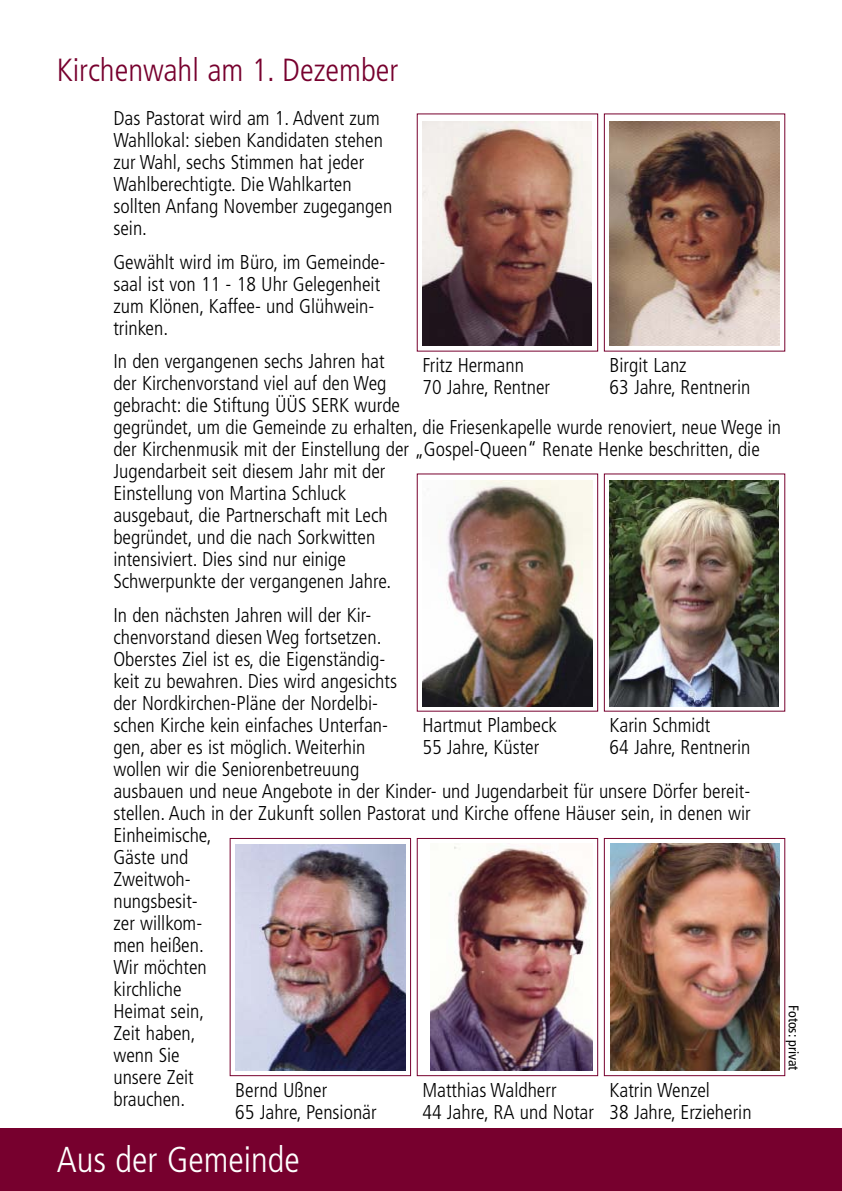
<style>
.page{position:relative;width:842px;height:1191px;background:#fff}
.page>*{position:absolute;margin:0;border:0;box-sizing:border-box;transform-origin:0 0}
.t1{font:300 condensed 36px "Frutiger";color:#fff}
.t2{font:300 condensed 32px "Frutiger";color:#77002e}
.t3{font:300 condensed 20px/22px "Frutiger";color:#000}
.t4{font:condensed 14px "Frutiger";color:#000}
</style>
<div class="page">
<div style="left:0;top:1128px;width:842px;height:63px;background:#77002e"></div>
<img style="left:422px;top:121px;width:170px;height:225px">
<img style="left:609px;top:121px;width:171px;height:225px">
<img style="left:422px;top:481px;width:170px;height:225px">
<img style="left:609px;top:481px;width:170px;height:225px">
<div style="left:230px;top:838px;width:181px;height:238px;border:1px solid #77002e"></div>
<img style="left:235px;top:844px;width:170px;height:226px">
<div style="left:417px;top:838px;width:181px;height:238px;border:1px solid #77002e"></div>
<img style="left:430px;top:843px;width:162px;height:227px">
<div style="left:604px;top:838px;width:181px;height:238px;border:1px solid #77002e"></div>
<img style="left:610px;top:843px;width:170px;height:227px">
<h2 class="t2" style="left:57px;top:57px;width:343px">Kirchenwahl am 1. Dezember</h2>
<p class="t3" style="left:113px;top:109px;width:280px">Das Pastorat wird am 1. Advent zum<br>Wahllokal: sieben Kandidaten stehen zur Wahl, sechs Stimmen hat jeder<br>Wahlberechtigte. Die Wahlkarten sollten Anfang November zugegangen sein.</p>
<p class="t3" style="left:113px;top:252px;width:273px">Gewählt wird im Büro, im Gemeinde&shy;saal ist von 11 - 18 Uhr Gelegenheit zum Klönen, Kaffee- und Glühwein&shy;trinken.</p>
<p class="t3" style="left:113px;top:352px;width:669px">In den vergangenen sechs Jahren hat<br>der Kirchenvorstand viel auf den Weg<br>gebracht: die Stiftung ÜÜS SERK wurde<br>gegründet, um die Gemeinde zu erhalten, die Friesenkapelle wurde renoviert, neue Wege in der Kirchenmusik mit der Einstellung der „Gospel-Queen“ Renate Henke beschritten, die Jugendarbeit seit diesem Jahr mit der<br>Einstellung von Martina Schluck<br>ausgebaut, die Partnerschaft mit Lech<br>begründet, und die nach Sorkwitten<br>intensiviert. Dies sind nur einige<br>Schwerpunkte der vergangenen Jahre.</p>
<p class="t3" style="left:113px;top:605px;width:639px">In den nächsten Jahren will der Kir-<br>chenvorstand diesen Weg fortsetzen.<br>Oberstes Ziel ist es, die Eigenständig-<br>keit zu bewahren. Dies wird angesichts<br>der Nordkirchen-Pläne der Nordelbi-<br>schen Kirche kein einfaches Unterfan-<br>gen, aber es ist möglich. Weiterhin<br>wollen wir die Seniorenbetreuung<br>ausbauen und neue Angebote in der Kinder- und Jugendarbeit für unsere Dörfer bereit&shy;stellen. Auch in der Zukunft sollen Pastorat und Kirche offene Häuser sein, in denen wir<br>Einheimische,<br>Gäste und<br>Zweitwoh-<br>nungsbesit-<br>zer willkom-<br>men heißen.<br>Wir möchten<br>kirchliche<br>Heimat sein,<br>Zeit haben,<br>wenn Sie<br>unsere Zeit<br>brauchen.</p>
<p class="t3" style="left:422px;top:356px;width:129px">Fritz Hermann<br>70 Jahre, Rentner</p>
<p class="t3" style="left:609px;top:356px;width:142px">Birgit Lanz<br>63 Jahre, Rentnerin</p>
<p class="t3" style="left:422px;top:716px;width:136px">Hartmut Plambeck<br>55 Jahre, Küster</p>
<p class="t3" style="left:609px;top:716px;width:142px">Karin Schmidt<br>64 Jahre, Rentnerin</p>
<p class="t4" style="left:799px;top:1005px;width:67px;rotate:90deg">Fotos: privat</p>
<p class="t3" style="left:235px;top:1080px;width:143px">Bernd Ußner<br>65 Jahre, Pensionär</p>
<p class="t3" style="left:422px;top:1080px;width:173px">Matthias Waldherr<br>44 Jahre, RA und Notar</p>
<p class="t3" style="left:609px;top:1080px;width:144px">Katrin Wenzel<br>38 Jahre, Erzieherin</p>
<h1 class="t1" style="left:57px;top:1144px;width:245px">Aus der Gemeinde</h1>
</div>
